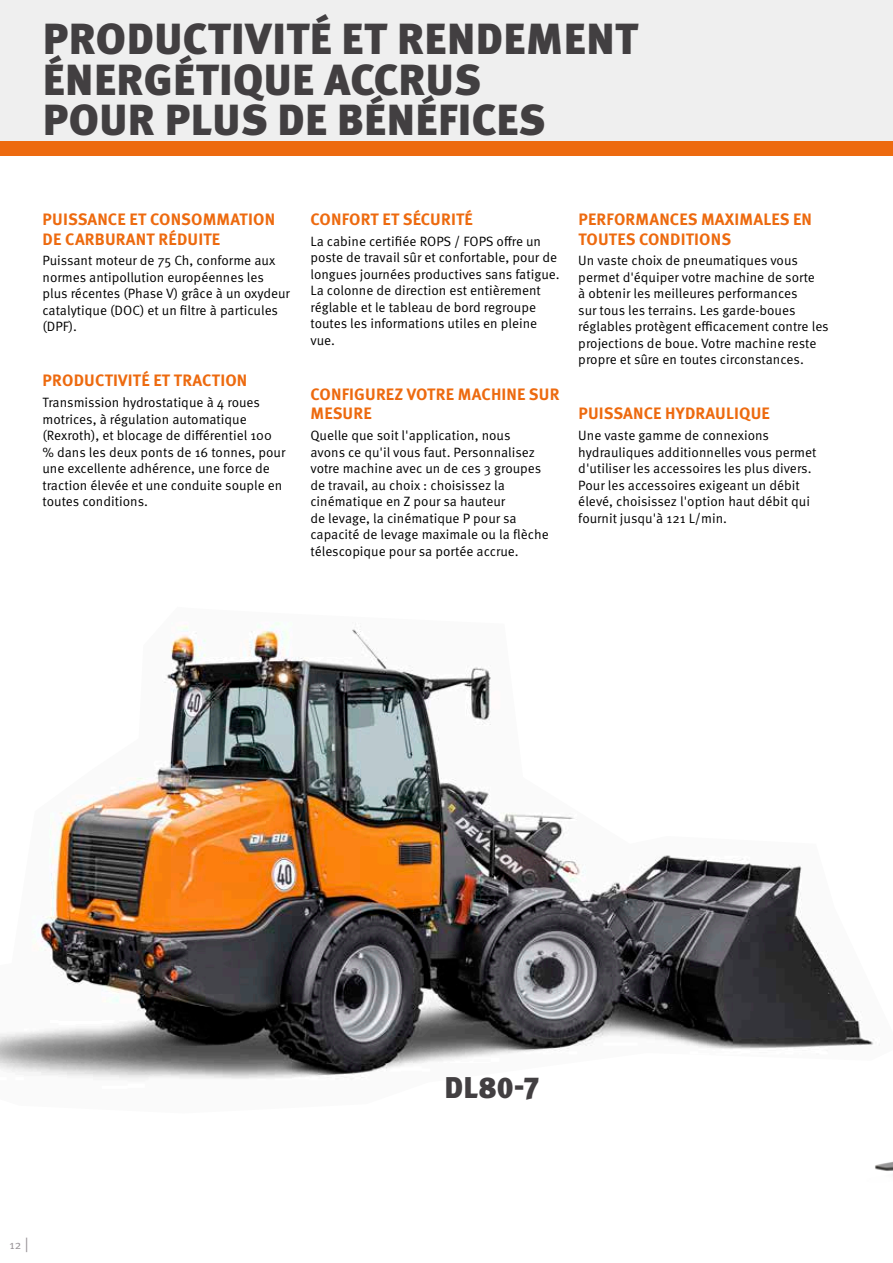
<style>
.page{position:relative;width:893px;height:1263px;background:#fff}
.page>*{position:absolute;margin:0;border:0;box-sizing:border-box;transform-origin:0 0}
.t1{font:900 43.5px/40.5px "Meta Pro";letter-spacing:.01em;color:#423f41}
.t2{font:900 30px "Meta Pro";color:#423f41}
.t3{font:700 16.5px/19.5px "Meta Pro";letter-spacing:.01em;color:#ed6a0f}
.t4{font:13.5px/16.5px "Meta Pro Norm";color:#000}
.t5{font:12px "Meta Pro Norm";color:#979296}
.s1{font-size:15px}
</style>
<div class="page">
<div style="left:0;top:0;width:893px;height:141px;background:#efefef"></div>
<div style="left:0;top:141px;width:893px;height:15px;background:#ed6a0f"></div>
<img style="left:0;top:622px;width:874px;height:457px">
<img style="left:875px;top:1162px;width:18px;height:9px">
<h1 class="t1" style="left:43px;top:17px;width:597px">PRODUCTIVITÉ ET RENDEMENT<br>ÉNERGÉTIQUE ACCRUS<br>POUR PLUS DE BÉNÉFICES</h1>
<p class="t3" style="left:43px;top:209px;width:234px">PUISSANCE ET CONSOMMATION<br>DE CARBURANT RÉDUITE</p>
<p class="t4" style="left:43px;top:251px;width:249px">Puissant moteur de 75 Ch, conforme aux normes antipollution européennes les plus récentes (Phase V) grâce à un oxydeur catalytique (DOC) et un filtre à particules (DPF).</p>
<p class="t3" style="left:43px;top:370px;width:206px">PRODUCTIVITÉ ET TRACTION</p>
<p class="t4" style="left:43px;top:393px;width:244px">Transmission hydrostatique à 4 roues motrices, à régulation automatique (Rexroth), et blocage de différentiel 100 % dans les deux ponts de 16 tonnes, pour une excellente adhérence, une force de traction élevée et une conduite souple en toutes conditions.</p>
<p class="t3" style="left:310px;top:209px;width:164px">CONFORT ET SÉCURITÉ</p>
<p class="t4" style="left:310px;top:232px;width:251px">La cabine certifiée ROPS / FOPS offre un poste de travail sûr et confortable, pour de longues journées productives sans fatigue.<br>La colonne de direction est entièrement réglable et le tableau de bord regroupe toutes les informations utiles en pleine vue.</p>
<p class="t3" style="left:310px;top:383px;width:251px">CONFIGUREZ VOTRE MACHINE SUR<br>MESURE</p>
<p class="t4" style="left:310px;top:426px;width:240px">Quelle que soit l'application, nous<br>avons ce qu'il vous faut. Personnalisez votre machine avec un de ces 3 groupes de travail, au choix : choisissez la cinématique en Z pour sa hauteur<br>de levage, la cinématique P pour sa capacité de levage maximale ou la flèche télescopique pour sa portée accrue.</p>
<p class="t3" style="left:578px;top:209px;width:235px">PERFORMANCES MAXIMALES EN<br>TOUTES CONDITIONS</p>
<p class="t4" style="left:578px;top:251px;width:252px">Un vaste choix de pneumatiques vous permet d'équiper votre machine de sorte<br>à obtenir les meilleures performances<br>sur tous les terrains. Les garde-boues réglables protègent efficacement contre les projections de boue. Votre machine reste propre et sûre en toutes circonstances.</p>
<p class="t3" style="left:578px;top:403px;width:193px">PUISSANCE HYDRAULIQUE</p>
<p class="t4" style="left:578px;top:426px;width:240px">Une vaste gamme de connexions hydrauliques additionnelles vous permet d'utiliser les accessoires les plus divers.<br>Pour les accessoires exigeant un débit élevé, choisissez l'option haut débit qui fournit jusqu'à 121 L/min.</p>
<p class="t5" style="left:10px;top:1235px;width:21px">12 <span class="s1">|</span></p>
<h2 class="t2" style="left:444px;top:1064px;width:96px">DL80-7</h2>
</div>
